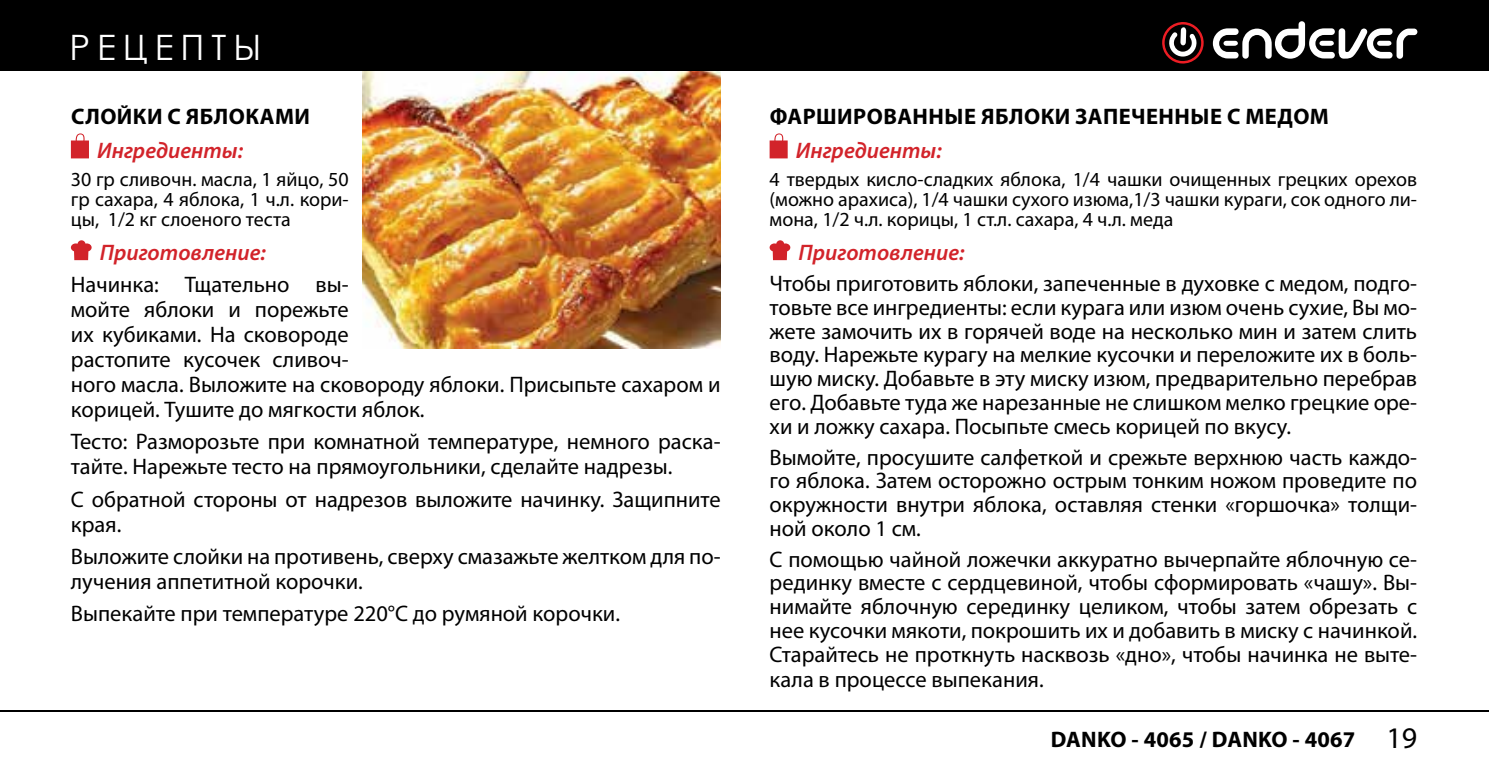
<style>
.page{position:relative;width:1489px;height:780px;background:#fff}
.page>*{position:absolute;margin:0;border:0;box-sizing:border-box;transform-origin:0 0}
.t1{font:35px "Century Gothic";letter-spacing:.2em;color:#fff}
.t2{font:30px "Myriad Pro";color:#000}
.t3{font:22.5px/23.8px "Myriad Pro";color:#000}
.t4{font:700 22.5px "Myriad Pro";letter-spacing:.01em;color:#000}
.t5{font:italic 600 22.5px "Myriad Pro";color:#d2232a}
.t6{font:20px/20px "Myriad Pro";color:#000;text-align:justify}
</style>
<div class="page">
<div style="left:0;top:0;width:1488px;height:71px;background:#000"></div>
<hr style="left:0;top:710px;width:1488px;height:1px;background:#000">
<svg style="left:1212px;top:21px;width:205px;height:38px"></svg>
<svg style="left:1162px;top:22px;width:42px;height:42px"></svg>
<svg style="left:71px;top:133px;width:18px;height:25px"></svg>
<svg style="left:71px;top:240px;width:21px;height:20px"></svg>
<svg style="left:769px;top:133px;width:18px;height:25px"></svg>
<svg style="left:769px;top:240px;width:21px;height:20px"></svg>
<img style="left:363px;top:71px;width:357px;height:277px">
<h1 class="t1" style="left:69px;top:23px;width:193px">РЕЦЕПТЫ</h1>
<p class="t4" style="left:71px;top:101px;width:31px">Слойки</p>
<p class="t4" style="left:167px;top:101px;width:64px">с яблоками</p>
<p class="t5" style="left:97px;top:136px;width:147px">Ингредиенты:</p>
<p class="t6" style="left:71px;top:168px;width:279px">30 гр сливочн. масла, 1 яйцо, 50 гр сахара, 4 яблока, 1 ч.л. кори&shy;цы, 1/2 кг слоеного теста</p>
<p class="t5" style="left:100px;top:238px;width:168px">Приготовление:</p>
<p class="t3" style="left:71px;top:272px;width:651px;line-height:25px">Начинка: Тщательно вы-<br>мойте яблоки и порежьте<br>их кубиками. На сковороде<br>растопите кусочек сливоч-<br>ного масла. Выложите на сковороду яблоки. Присыпьте сахаром и корицей. Тушите до мягкости яблок.</p>
<p class="t3" style="left:71px;top:429px;width:651px;line-height:25px">Тесто: Разморозьте при комнатной температуре, немного раска&shy;тайте. Нарежьте тесто на прямоугольники, сделайте надрезы.</p>
<p class="t3" style="left:71px;top:486px;width:651px;line-height:25px">С обратной стороны от надрезов выложите начинку. Защипните края.</p>
<p class="t3" style="left:71px;top:543px;width:651px;line-height:25px">Выложите слойки на противень, сверху смазажьте желтком для по&shy;лучения аппетитной корочки.</p>
<p class="t3" style="left:71px;top:601px;width:550px">Выпекайте при температуре 220°С до румяной корочки.</p>
<p class="t4" style="left:769px;top:101px;width:84px">Фаршированны</p>
<p class="t4" style="left:964px;top:101px;width:61px">е яблоки</p>
<p class="t4" style="left:1075px;top:101px;width:101px">запеченны</p>
<p class="t4" style="left:1209px;top:101px;width:86px">е с медом</p>
<p class="t5" style="left:795px;top:136px;width:147px">Ингредиенты:</p>
<p class="t6" style="left:769px;top:168px;width:649px">4 твердых кисло-сладких яблока, 1/4 чашки очищенных грецких орехов (можно арахиса), 1/4 чашки сухого изюма,1/3 чашки кураги, сок одного ли&shy;мона, 1/2 ч.л. корицы, 1 ст.л. сахара, 4 ч.л. меда</p>
<p class="t5" style="left:798px;top:238px;width:168px">Приготовление:</p>
<p class="t3" style="left:769px;top:271px;width:649px;text-align:justify">Чтобы приготовить яблоки, запеченные в духовке с медом, подго&shy;товьте все ингредиенты: если курага или изюм очень сухие, Вы мо&shy;жете замочить их в горячей воде на несколько мин и затем слить воду. Нарежьте курагу на мелкие кусочки и переложите их в боль&shy;шую миску. Добавьте в эту миску изюм, предварительно перебрав его. Добавьте туда же нарезанные не слишком мелко грецкие оре&shy;хи и ложку сахара. Посыпьте смесь корицей по вкусу.</p>
<p class="t3" style="left:769px;top:444px;width:649px;text-align:justify">Вымойте, просушите салфеткой и срежьте верхнюю часть каждо&shy;го яблока. Затем осторожно острым тонким ножом проведите по окружности внутри яблока, оставляя стенки «горшочка» толщи&shy;ной около 1 см.</p>
<p class="t3" style="left:769px;top:546px;width:649px;text-align:justify">С помощью чайной ложечки аккуратно вычерпайте яблочную се&shy;рединку вместе с сердцевиной, чтобы сформировать «чашу». Вы&shy;нимайте яблочную серединку целиком, чтобы затем обрезать с нее кусочки мякоти, покрошить их и добавить в миску с начинкой.<br>Старайтесь не проткнуть насквозь «дно», чтобы начинка не выте&shy;кала в процессе выпекания.</p>
<p class="t4" style="left:1050px;top:724px;width:306px">DANKO - 4065 / DANKO - 4067</p>
<h2 class="t2" style="left:1386px;top:719px;width:32px">19</h2>
</div>
